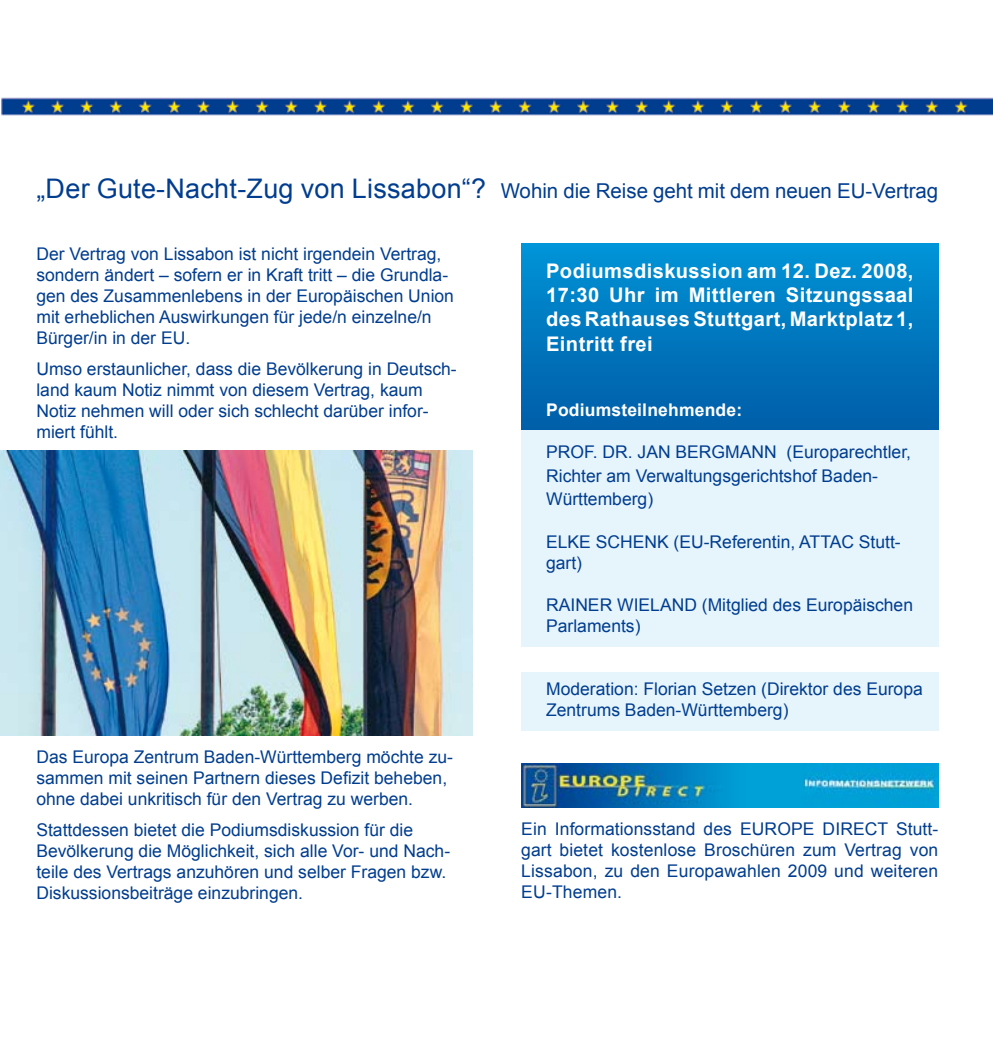
<style>
.page{position:relative;width:993px;height:1052px;background:#fff}
.page>*{position:absolute;margin:0;border:0;box-sizing:border-box;transform-origin:0 0}
.t1{font:20.47px "Arial";color:#003d8f}
.t2{font:700 20.12px/24.2px "Arial";letter-spacing:.02em;color:#fff;text-align:justify}
.t3{font:17.5px/21px "Arial";color:#003d8f}
.t4{font:700 17.5px "Arial";letter-spacing:.01em;color:#fff}
.s1{font-size:26.95px}
</style>
<div class="page">
<img style="left:521px;top:764px;width:417px;height:43px">
<img style="left:0;top:451px;width:472px;height:285px">
<div style="left:521px;top:243px;width:417px;height:187px;background:linear-gradient(to bottom,#0093d7,#005ca7)"></div>
<div style="left:521px;top:430px;width:417px;height:90px;background:#e6f4fc"></div>
<div style="left:521px;top:520px;width:417px;height:64px;background:#e6f4fc"></div>
<div style="left:521px;top:584px;width:417px;height:63px;background:#e6f4fc"></div>
<div style="left:521px;top:672px;width:417px;height:59px;background:#e6f4fc"></div>
<img style="left:1px;top:97px;width:991px;height:19px">
<p class="t1" style="left:36px;top:177px;width:903px"><span class="s1">„Der Gute-Nacht-Zug von Lissabon“?</span> Wohin die Reise geht mit dem neuen EU-Vertrag</p>
<p class="t3" style="left:36px;top:243px;width:419px">Der Vertrag von Lissabon ist nicht irgendein Vertrag, sondern ändert – sofern er in Kraft tritt – die Grundla&shy;gen des Zusammenlebens in der Europäischen Union mit erheblichen Auswirkungen für jede/n einzelne/n Bürger/in in der EU.</p>
<p class="t3" style="left:36px;top:358px;width:421px">Umso erstaunlicher, dass die Bevölkerung in Deutsch&shy;land kaum Notiz nimmt von diesem Vertrag, kaum Notiz nehmen will oder sich schlecht darüber infor&shy;miert fühlt.</p>
<p class="t2" style="left:546px;top:260px;width:369px">Podiumsdiskussion am 12. Dez. 2008, 17:30 Uhr im Mittleren Sitzungssaal des Rathauses Stuttgart, Marktplatz 1, Eintritt frei</p>
<p class="t4" style="left:546px;top:398px;width:197px">Podiumsteilnehmende:</p>
<p class="t3" style="left:546px;top:440px;width:366px;line-height:23.6px">PROF. DR. JAN BERGMANN (Europarechtler,<br>Richter am Verwaltungsgerichtshof Baden-<br>Württemberg)</p>
<p class="t3" style="left:546px;top:531px;width:356px">ELKE SCHENK (EU-Referentin, ATTAC Stutt&shy;gart)</p>
<p class="t3" style="left:546px;top:595px;width:368px">RAINER WIELAND (Mitglied des Europäischen<br>Parlaments)</p>
<p class="t3" style="left:546px;top:678px;width:378px">Moderation: Florian Setzen (Direktor des Europa<br>Zentrums Baden-Württemberg)</p>
<p class="t3" style="left:36px;top:746px;width:418px">Das Europa Zentrum Baden-Württemberg möchte zu&shy;sammen mit seinen Partnern dieses Defizit beheben, ohne dabei unkritisch für den Vertrag zu werben.</p>
<p class="t3" style="left:36px;top:819px;width:415px">Stattdessen bietet die Podiumsdiskussion für die Bevölkerung die Möglichkeit, sich alle Vor- und Nach&shy;teile des Vertrags anzuhören und selber Fragen bzw.<br>Diskussionsbeiträge einzubringen.</p>
<p class="t3" style="left:521px;top:818px;width:418px;text-align:justify">Ein Informationsstand des EUROPE DIRECT Stutt&shy;gart bietet kostenlose Broschüren zum Vertrag von Lissabon, zu den Europawahlen 2009 und weiteren EU-Themen.</p>
</div>
